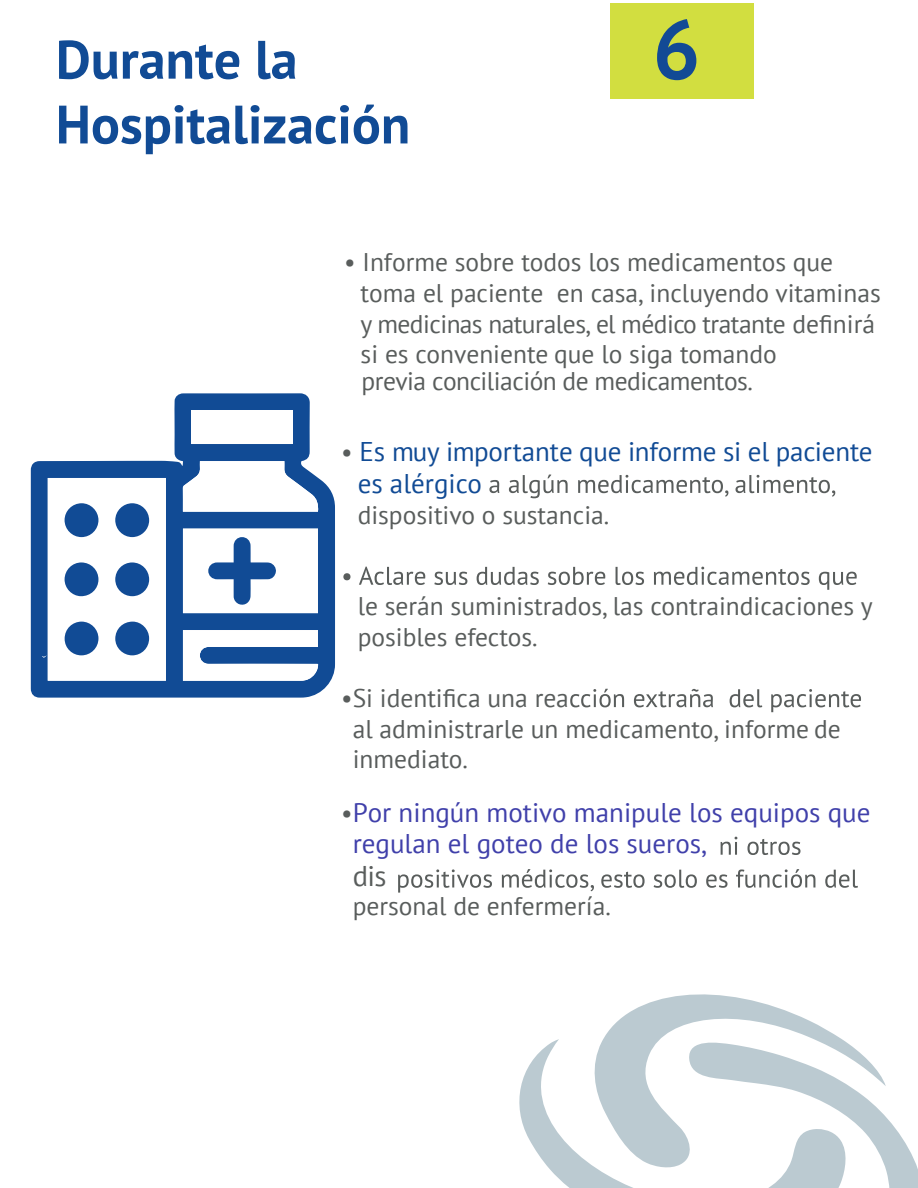
<style>
.page{position:relative;width:918px;height:1188px;background:#fff}
.page>*{position:absolute;margin:0;border:0;box-sizing:border-box;transform-origin:0 0}
.t1{font:700 84px "PT Sans";color:#124a95}
.t2{font:700 54px/64.8px "PT Sans";color:#114b95}
.t3{font:28.5px "PT Sans";color:#595d5c}
.t4{font:27px/30.9px "PT Sans";color:#4040aa}
.t5{font:27px/32.4px "PT Sans";letter-spacing:-.005em;color:#114b95}
.t6{font:25.5px/30.6px "PT Sans";color:#595d5c}
.t7{font:25.5px "PT Sans";letter-spacing:-.02em;color:#595d5c}
.s1{font-size:25.5px;color:#595d5c}
</style>
<div class="page">
<svg style="left:489px;top:475px;width:346px;height:23px"></svg>
<svg style="left:343px;top:567px;width:514px;height:23px"></svg>
<svg style="left:570px;top:689px;width:291px;height:23px"></svg>
<svg style="left:721px;top:837px;width:80px;height:18px"></svg>
<svg style="left:398px;top:869px;width:460px;height:24px"></svg>
<div style="left:610px;top:3px;width:144px;height:96px;background:#d2de40"></div>
<svg style="left:603px;top:994px;width:237px;height:45px"></svg>
<svg style="left:687px;top:1038px;width:231px;height:150px"></svg>
<svg style="left:519px;top:1039px;width:329px;height:149px"></svg>
<svg style="left:31px;top:393px;width:304px;height:305px;fill:#114b95"></svg>
<svg style="left:183px;top:461px;width:136px;height:51px"></svg>
<svg style="left:183px;top:630px;width:135px;height:51px"></svg>
<div style="left:191px;top:410px;width:102px;height:34px;background:#fff"></div>
<svg style="left:42px;top:478px;width:124px;height:203px"></svg>
<div style="left:115px;top:622px;width:34px;height:33px;background:#114b95;border-radius:50%"></div>
<div style="left:115px;top:562px;width:34px;height:34px;background:#114b95;border-radius:50%"></div>
<div style="left:64px;top:562px;width:35px;height:34px;background:#114b95;border-radius:50%"></div>
<div style="left:65px;top:503px;width:34px;height:34px;background:#114b95;border-radius:50%"></div>
<div style="left:115px;top:503px;width:34px;height:34px;background:#114b95;border-radius:50%"></div>
<div style="left:65px;top:622px;width:34px;height:33px;background:#114b95;border-radius:50%"></div>
<svg style="left:183px;top:529px;width:135px;height:84px"></svg>
<h2 class="t2" style="left:56px;top:26px;width:356px">Durante la<br>Hospitalización</h2>
<h1 class="t1" style="left:653px;top:-6px;width:49px">6</h1>
<p class="t6" style="left:361px;top:247px;width:522px;text-indent:-16px">• Informe sobre todos los medicamentos que toma el paciente en casa, incluyendo vitaminas y medicinas naturales, el médico tratante definirá si es conveniente que lo siga tomando</p>
<p class="t7" style="left:362px;top:364px;width:393px">previa conciliación de medicamentos.</p>
<p class="t5" style="left:358px;top:434px;width:516px;text-indent:-16px"><span class="s1">•</span> Es muy importante que informe si el paciente es alérgico</p>
<p class="t6" style="left:358px;top:499px;width:253px">dispositivo o sustancia.</p>
<p class="t6" style="left:358px;top:590px;width:516px">le serán suministrados, las contraindicaciones y posibles efectos.</p>
<p class="t6" style="left:353px;top:682px;width:490px;text-indent:-12px">•Si identifica una rea<br>al administrarle un medicamento, informe de inmediato.</p>
<p class="t4" style="left:353px;top:797px;width:519px;text-indent:-12px"><span class="s1">•</span>Por ningún motivo manipule los equipos que regulan el goteo de los sueros,</p>
<p class="t3" style="left:353px;top:857px;width:35px">dis</p>
<p class="t6" style="left:353px;top:890px;width:260px">personal de enfermería.</p>
</div>
